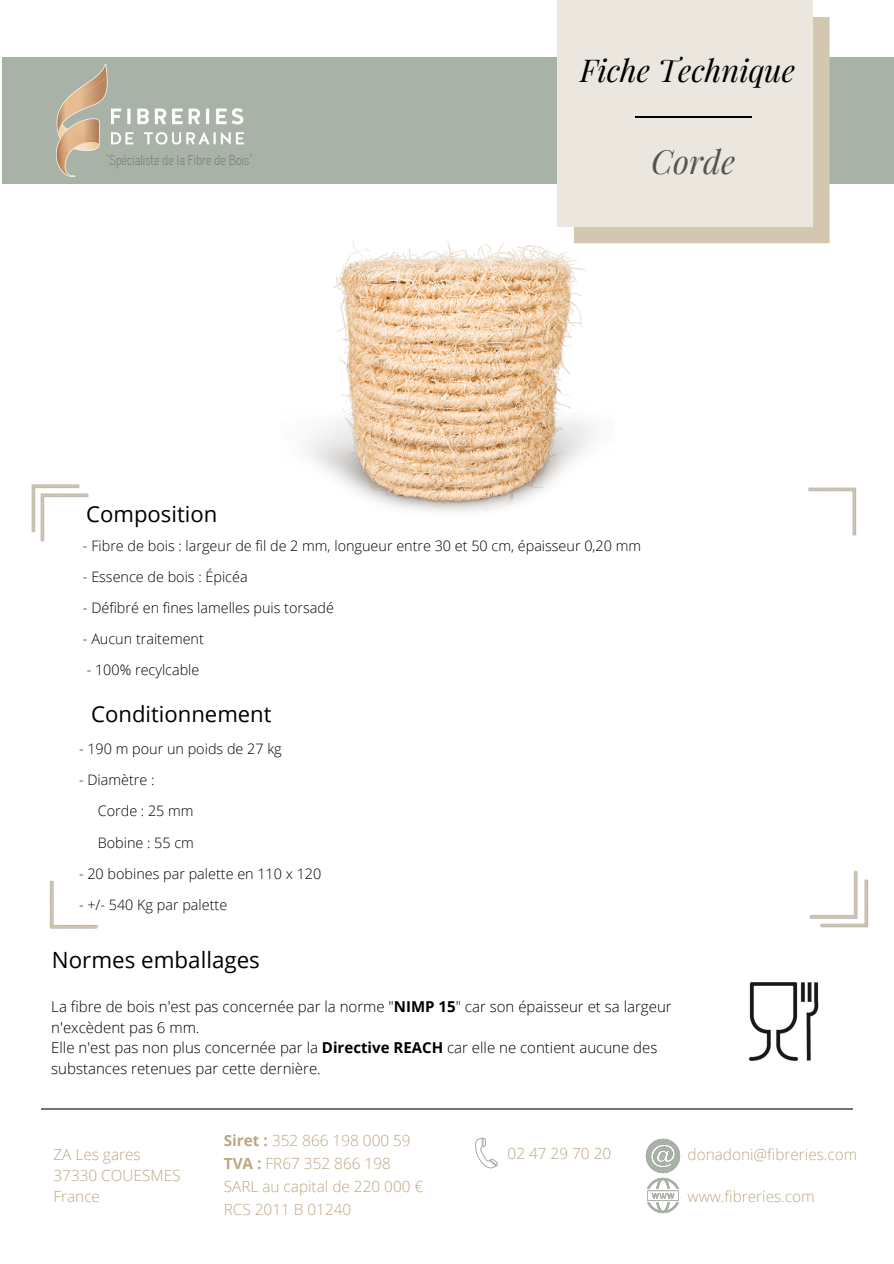
<style>
.page{position:relative;width:894px;height:1264px;background:#fff}
.page>*{position:absolute;margin:0;border:0;box-sizing:border-box;transform-origin:0 0}
.t1{font:italic 32.85px "Playfair Display";color:#545454}
.t2{font:italic 30.9px "Playfair Display";color:#000}
.t3{font:22.35px "Open Sans";color:#000}
.t4{font:22.05px "Open Sans";color:#000}
.t5{font:300 15.3px/23.1px "Open Sans";color:#bda783}
.t6{font:300 15px/20.5px "Open Sans";color:#000}
.t7{font:300 14.4px/31px "Open Sans";color:#000}
.t8{font:14.1px "Capsuula";color:#737373}
.s1{font-weight:700}
</style>
<div class="page">
<div style="left:2px;top:57px;width:891px;height:126px;background:#a8b2a6"></div>
<div style="left:614px;top:17px;width:215px;height:226px;background:#d4c7b0"></div>
<div style="left:556px;top:0;width:256px;height:226px;background:#ebe7de"></div>
<hr style="left:635px;top:116px;width:116px;height:1px;background:#000">
<img style="left:31px;top:484px;width:58px;height:58px">
<img style="left:809px;top:870px;width:60px;height:58px">
<img style="left:49px;top:880px;width:49px;height:49px">
<img style="left:808px;top:487px;width:49px;height:49px">
<img style="left:56px;top:64px;width:187px;height:113px">
<img style="left:749px;top:982px;width:70px;height:78px">
<hr style="left:41px;top:1108px;width:811px;height:1px;background:#737373">
<svg style="left:475px;top:1137px;width:22px;height:31px"></svg>
<img style="left:645px;top:1138px;width:36px;height:36px">
<img style="left:647px;top:1177px;width:32px;height:37px">
<img style="left:308px;top:220px;width:306px;height:292px">
<h2 class="t2" style="left:580px;top:49px;width:216px">Fiche Technique</h2>
<p class="t8" style="left:106px;top:152px;width:148px">"Spécialiste de la Fibre de Bois"</p>
<h1 class="t1" style="left:651px;top:139px;width:85px">Corde</h1>
<h3 class="t4" style="left:86px;top:499px;width:132px">Composition</h3>
<p class="t7" style="left:83px;top:530px;width:559px">- Fibre de bois : largeur de fil de 2 mm, longueur entre 30 et 50 cm, épaisseur 0,20 mm</p>
<p class="t7" style="left:83px;top:561px;width:166px">- Essence de bois : Épicéa</p>
<p class="t7" style="left:83px;top:592px;width:252px">- Défibré en fines lamelles puis torsadé</p>
<p class="t7" style="left:83px;top:623px;width:122px">- Aucun traitement</p>
<p class="t7" style="left:87px;top:654px;width:114px">- 100% recylcable</p>
<h3 class="t4" style="left:91px;top:698px;width:182px">Conditionnement</h3>
<p class="t7" style="left:79px;top:733px;width:204px">- 190 m pour un poids de 27 kg</p>
<p class="t7" style="left:98px;top:764px;width:98px;text-indent:-19px">- Diamètre :<br>Corde : 25 mm<br>Bobine : 55 cm</p>
<p class="t7" style="left:79px;top:857px;width:244px">- 20 bobines par palette en 110 x 120</p>
<p class="t7" style="left:79px;top:888px;width:150px">- +/- 540 Kg par palette</p>
<h3 class="t3" style="left:52px;top:943px;width:209px">Normes emballages</h3>
<p class="t6" style="left:51px;top:995px;width:621px">La fibre de bois n'est pas concernée par la norme "<span class="s1">NIMP 15</span>" car son épaisseur et sa largeur n'excèdent pas 6 mm.<br>Elle n'est pas non plus concernée par la <span class="s1">Directive REACH</span> car elle ne contient aucune des substances retenues par cette dernière.</p>
<p class="t5" style="left:53px;top:1143px;width:129px;line-height:21.1px">ZA Les gares<br>37330 COUESMES<br>France</p>
<p class="t5" style="left:224px;top:1128px;width:201px"><span class="s1">Siret :</span> 352 866 198 000 59<br><span class="s1">TVA :</span> FR67 352 866 198<br>SARL au capital de 220 000 €<br>RCS 2011 B 01240</p>
<p class="t5" style="left:507px;top:1141px;width:105px">02 47 29 70 20</p>
<p class="t5" style="left:687px;top:1142px;width:171px">donadoni@fibreries.com</p>
<p class="t5" style="left:687px;top:1184px;width:129px">www.fibreries.com</p>
</div>
